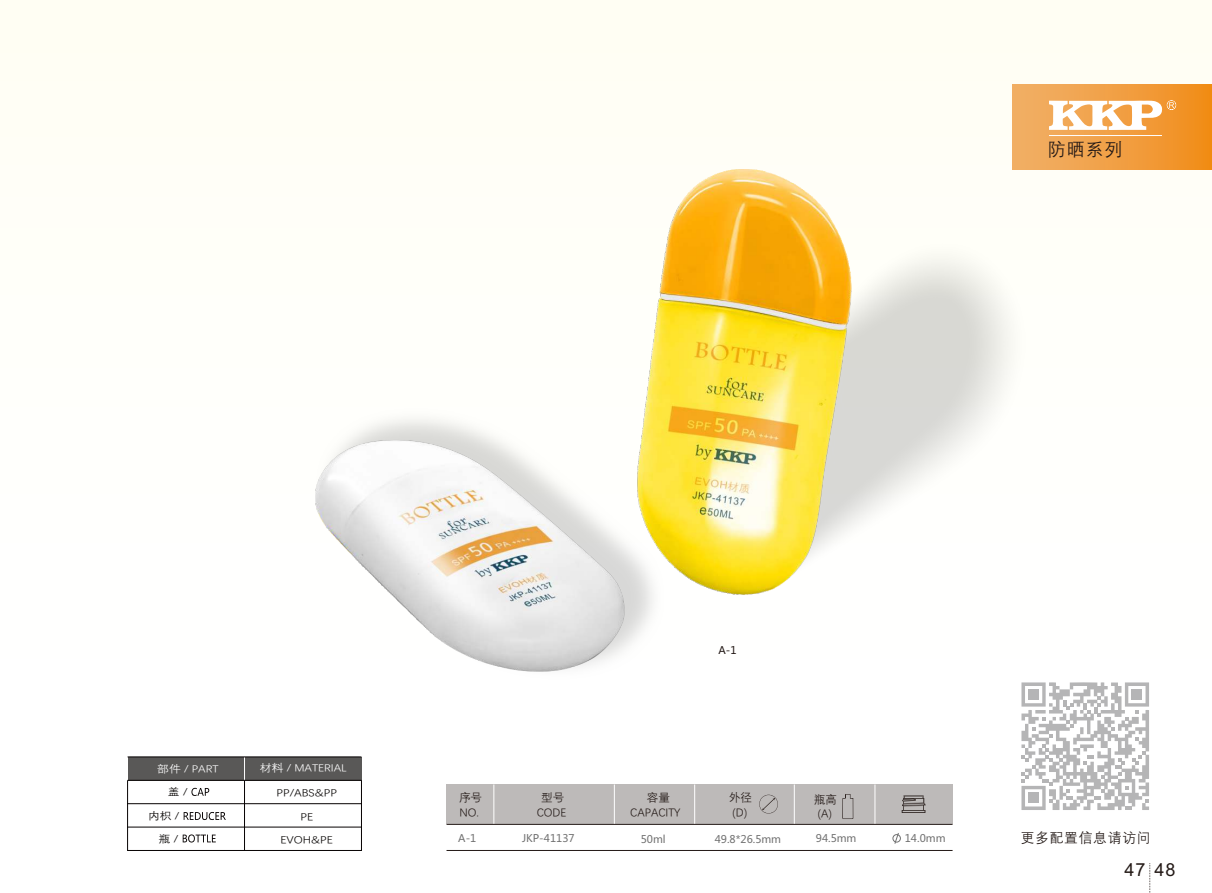
<style>
.page{position:relative;width:1212px;height:893px;background:#fff}
.page>*{position:absolute;margin:0;border:0;box-sizing:border-box;transform-origin:0 0}
.t1{font:18px "Dengxian";color:#231916}
.t2{font:18px "Arial";color:#231916}
.t3{font:13.8px "Dengxian";letter-spacing:.055em;color:#231916}
.t4{font:11.55px/14.7px "Dengxian";color:#231916;text-align:center}
.t5{font:10.5px "Microsoft Ya Hei";color:#717171}
.t6{font:10.5px "Dengxian";color:#070403;scale:1.14 1}
.t7{font:10.5px "Microsoft Ya Hei";color:#231916}
.t8{font:10.35px "Dengxian";color:#fff;scale:1.14 1}
.t9{font:10.35px "Dengxian";color:#070403;scale:1.14 1}
</style>
<div class="page">
<div style="left:1012px;top:84px;width:200px;height:86px;background:linear-gradient(to right,#f1b16b,#f18e1b)"></div>
<svg style="left:1049px;top:100px;width:127px;height:30px"></svg>
<hr style="left:1049px;top:135px;width:113px;height:1px;background:#fff">
<div style="left:128px;top:757px;width:233px;height:23px;background:#595857"></div>
<hr style="left:127px;top:780px;width:1px;height:70px;background:#060202">
<hr style="left:361px;top:780px;width:1px;height:70px;background:#060202">
<hr style="left:244px;top:780px;width:1px;height:70px;background:#060202">
<svg style="left:183px;top:834px;width:33px;height:8px"></svg>
<svg style="left:184px;top:812px;width:42px;height:8px"></svg>
<svg style="left:244px;top:758px;width:1px;height:22px"></svg>
<hr style="left:128px;top:757px;width:233px;height:1px;background:#060202">
<svg style="left:191px;top:788px;width:18px;height:8px"></svg>
<hr style="left:128px;top:780px;width:233px;height:1px;background:#060202">
<hr style="left:128px;top:827px;width:233px;height:1px;background:#060202">
<hr style="left:128px;top:850px;width:233px;height:1px;background:#060202">
<hr style="left:128px;top:803px;width:233px;height:1px;background:#060202">
<div style="left:446px;top:784px;width:506px;height:40px;background:#bdbab9"></div>
<svg style="left:902px;top:796px;width:23px;height:17px"></svg>
<svg style="left:842px;top:794px;width:11px;height:25px"></svg>
<hr style="left:614px;top:784px;width:1px;height:40px;background:#fff">
<hr style="left:694px;top:784px;width:1px;height:40px;background:#fff">
<hr style="left:494px;top:784px;width:1px;height:40px;background:#fff">
<svg style="left:759px;top:795px;width:19px;height:18px"></svg>
<hr style="left:794px;top:784px;width:1px;height:40px;background:#fff">
<hr style="left:875px;top:784px;width:1px;height:40px;background:#fff">
<hr style="left:446px;top:824px;width:506px;height:1px;background:#231916">
<hr style="left:446px;top:850px;width:506px;height:1px;background:#231916">
<div style="left:892px;top:834px;width:9px;height:8px;border:1px solid #717171;border-radius:50%"></div>
<svg style="left:894px;top:833px;width:5px;height:11px"></svg>
<svg style="left:1021px;top:682px;width:128px;height:128px"></svg>
<img style="left:316px;top:169px;width:709px;height:503px">
<svg style="left:1149px;top:863px;width:1px;height:30px"></svg>
<h1 class="t1" style="left:1048px;top:141px;width:76px">防晒系列</h1>
<p class="t8" style="left:157px;top:763px;width:55px">部件 / PART</p>
<p class="t8" style="left:260px;top:763px;width:78px">材料 / MATERIAL</p>
<p class="t9" style="left:168px;top:787px;width:19px">盖 /</p>
<p class="t6" style="left:277px;top:787px;width:54px">PP/ABS&amp;PP</p>
<p class="t9" style="left:148px;top:811px;width:29px">内枳 /</p>
<p class="t6" style="left:300px;top:812px;width:13px">PE</p>
<p class="t9" style="left:159px;top:833px;width:19px">瓶 /</p>
<p class="t6" style="left:281px;top:834px;width:47px">EVOH&amp;PE</p>
<p class="t4" style="left:459px;top:791px;width:25px;text-align:left">序号<br>NO.</p>
<p class="t7" style="left:718px;top:645px;width:20px">A-1</p>
<p class="t4" style="left:537px;top:790px;width:31px">型号<br>CODE</p>
<p class="t4" style="left:630px;top:791px;width:52px">容量<br>CAPACITY</p>
<p class="t4" style="left:729px;top:791px;width:25px;text-align:left">外径(D)</p>
<p class="t4" style="left:814px;top:792px;width:25px">瓶⾼ (A)</p>
<p class="t5" style="left:715px;top:834px;width:68px">49.8*26.5mm</p>
<p class="t5" style="left:905px;top:834px;width:42px">14.0mm</p>
<h2 class="t3" style="left:1021px;top:831px;width:131px">更多配置信息请访问</h2>
<h1 class="t2" style="left:1124px;top:863px;width:53px">47 48</h1>
<p class="t5" style="left:458px;top:834px;width:20px">A-1</p>
<p class="t5" style="left:522px;top:834px;width:54px">JKP-41137</p>
<p class="t5" style="left:641px;top:834px;width:26px">50ml</p>
<p class="t5" style="left:816px;top:834px;width:42px">94.5mm</p>
</div>
